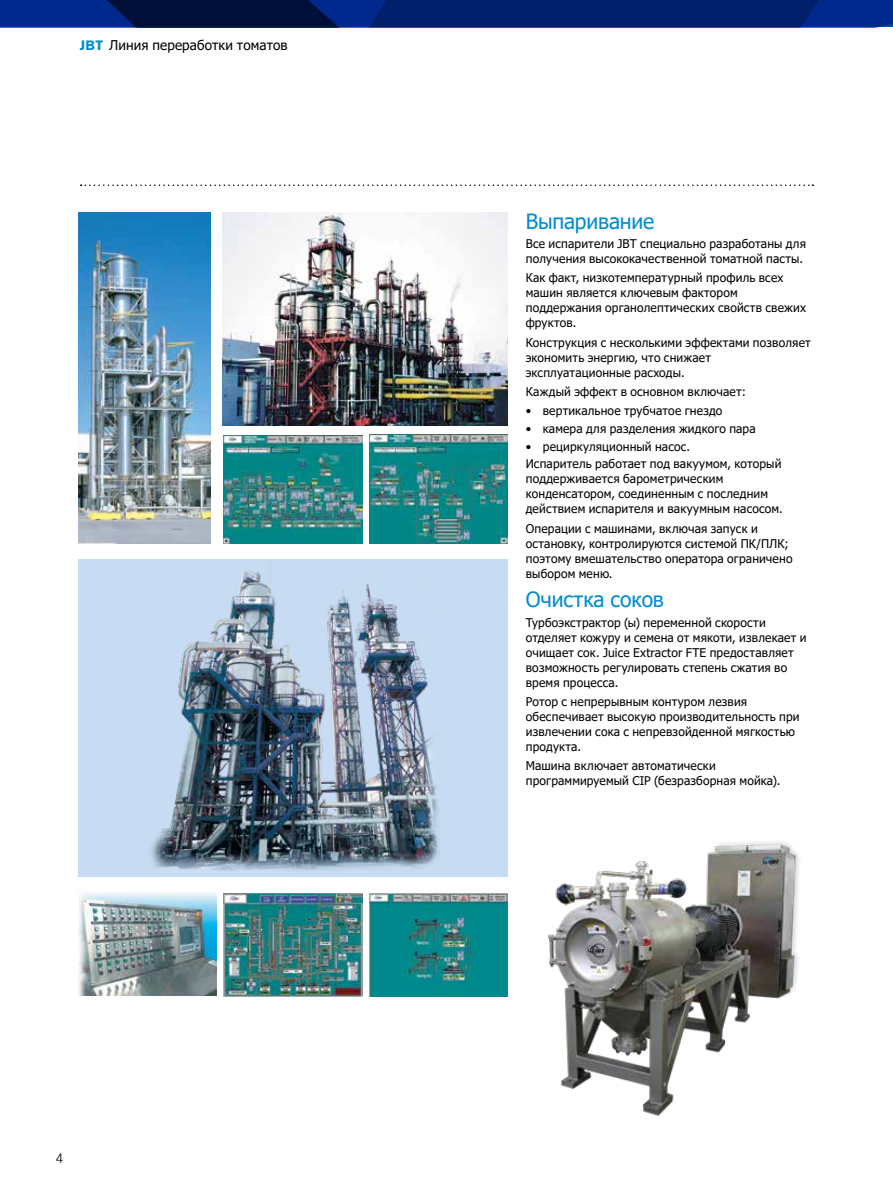
<style>
.page{position:relative;width:893px;height:1191px;background:#fff}
.page>*{position:absolute;margin:0;border:0;box-sizing:border-box;transform-origin:0 0}
.Titolo{font:21px "Tahoma";letter-spacing:-.005em;color:#008cd2}
.t1{font:13.5px "Tahoma";letter-spacing:.01em;color:#000}
.t2{font:300 13.5px "Akzidenz Grotesk Pro";color:#000}
.testo{font:12px/15px "Tahoma";letter-spacing:.015em;color:#000}
.s1{font-family:"Akzidenz Grotesk Pro";font-weight:700;color:#008cd2}
</style>
<div class="page">
<svg style="left:0;top:0;width:893px;height:27px;background:#001e69"></svg>
<svg style="left:81px;top:184px;width:732px;height:2px"></svg>
<div style="left:78px;top:559px;width:429px;height:317px;background:#c7dcf2"></div>
<img style="left:151px;top:563px;width:289px;height:308px">
<img style="left:78px;top:891px;width:139px;height:104px">
<img style="left:223px;top:213px;width:285px;height:212px">
<img style="left:78px;top:213px;width:133px;height:331px">
<img style="left:224px;top:435px;width:138px;height:109px">
<img style="left:369px;top:435px;width:139px;height:109px">
<img style="left:224px;top:893px;width:138px;height:103px">
<img style="left:369px;top:893px;width:113px;height:103px">
<img style="left:482px;top:832px;width:317px;height:284px">
<p class="t1" style="left:80px;top:36px;width:209px"><span class="s1">JBT</span> Линия переработки томатов</p>
<p class="t2" style="left:55px;top:1149px;width:9px">4</p>
<p class="Titolo" style="left:526px;top:207px;width:130px">Выпаривание</p>
<p class="testo" style="left:526px;top:237px;width:282px">Все испарители JBT специально разработаны для получения высококачественной томатной пасты.</p>
<p class="testo" style="left:526px;top:271px;width:282px">Как факт, низкотемпературный профиль всех машин является ключевым фактором поддержания органолептических свойств свежих фруктов.</p>
<p class="testo" style="left:526px;top:335px;width:287px">Конструкция с несколькими эффектами позволяет экономить энергию, что снижает эксплуатационные расходы.</p>
<p class="testo" style="left:526px;top:384px;width:222px">Каждый эффект в основном включает:</p>
<p class="testo" style="left:526px;top:404px;width:198px">• вертикальное трубчатое гнездо</p>
<p class="testo" style="left:526px;top:421px;width:231px">• камера для разделения жидкого пара</p>
<p class="testo" style="left:526px;top:439px;width:166px">• рециркуляционный насос.</p>
<p class="testo" style="left:526px;top:457px;width:258px">Испаритель работает под вакуумом, который поддерживается барометрическим конденсатором, соединенным с последним действием испарителя и вакуумным насосом.</p>
<p class="testo" style="left:526px;top:521px;width:268px">Операции с машинами, включая запуск и остановку, контролируются системой ПК/ПЛК; поэтому вмешательство оператора ограничено выбором меню.</p>
<p class="Titolo" style="left:526px;top:585px;width:140px">Очистка соков</p>
<p class="testo" style="left:526px;top:615px;width:282px">Турбоэкстрактор (ы) переменной скорости отделяет кожуру и семена от мякоти, извлекает и очищает сок. Juice Extractor FTE предоставляет возможность регулировать степень сжатия во время процесса.</p>
<p class="testo" style="left:526px;top:695px;width:275px">Ротор с непрерывным контуром лезвия обеспечивает высокую производительность при извлечении сока с непревзойденной мягкостью продукта.</p>
<p class="testo" style="left:526px;top:759px;width:256px">Машина включает автоматически программируемый CIP (безразборная мойка).</p>
</div>
